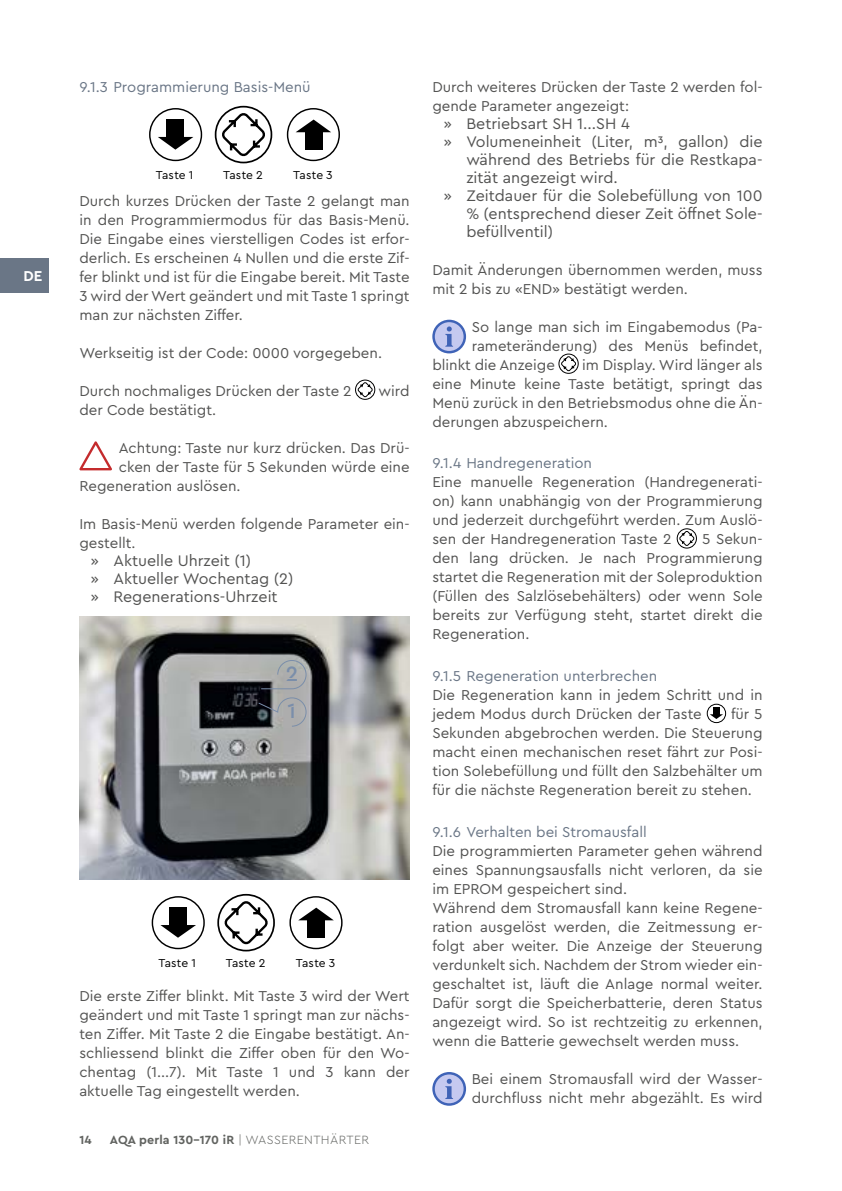
<style>
.page{position:relative;width:842px;height:1191px;background:#fff}
.page>*{position:absolute;margin:0;border:0;box-sizing:border-box;transform-origin:0 0}
.t1{font:500 21.8px "Cera Stencil PRO";color:#7a8eaa}
.t2{font:16px/18px "Cera PRO";color:#535352;text-align:justify}
.Grundtext{font:15px/19px "Cera PRO";color:#535352;text-align:justify}
.t3{font:15px "Cera PRO";color:#6a7686}
.t4{font:700 15px "Cera PRO";color:#fff}
.t5{font:700 12.4px "Cera PRO";letter-spacing:.01em;color:#616360}
.t6{font:12px "Cera PRO";letter-spacing:.005em;color:#000}
.s1{font-weight:300}
</style>
<div class="page">
<div style="left:0;top:258px;width:48px;height:34px;background:#6a7686"></div>
<svg style="left:216px;top:107px;width:55px;height:55px"></svg>
<div style="left:215px;top:106px;width:57px;height:57px;border:2px solid #000;border-radius:50%"></div>
<svg style="left:219px;top:110px;width:49px;height:47px"></svg>
<div style="left:149px;top:108px;width:53px;height:53px;border:1px solid #000;border-radius:50%"></div>
<div style="left:167px;top:120px;width:17px;height:19px;background:#000"></div>
<svg style="left:158px;top:137px;width:35px;height:13px"></svg>
<div style="left:287px;top:108px;width:53px;height:53px;border:1px solid #000;border-radius:50%"></div>
<div style="left:305px;top:130px;width:17px;height:20px;background:#000"></div>
<svg style="left:296px;top:120px;width:35px;height:12px"></svg>
<div style="left:355px;top:380px;width:20px;height:19px;border:1px solid #000;border-radius:50%"></div>
<svg style="left:357px;top:381px;width:16px;height:16px"></svg>
<svg style="left:79px;top:441px;width:33px;height:29px"></svg>
<img style="left:79px;top:617px;width:331px;height:262px">
<svg style="left:258px;top:697px;width:49px;height:30px"></svg>
<svg style="left:260px;top:659px;width:47px;height:30px"></svg>
<svg style="left:218px;top:894px;width:56px;height:56px"></svg>
<div style="left:217px;top:894px;width:58px;height:57px;border:2px solid #000;border-radius:50%"></div>
<svg style="left:222px;top:898px;width:48px;height:47px"></svg>
<div style="left:152px;top:896px;width:53px;height:53px;border:1px solid #000;border-radius:50%"></div>
<div style="left:169px;top:907px;width:18px;height:20px;background:#000"></div>
<svg style="left:160px;top:925px;width:36px;height:12px"></svg>
<div style="left:289px;top:896px;width:54px;height:53px;border:1px solid #000;border-radius:50%"></div>
<div style="left:308px;top:918px;width:17px;height:19px;background:#000"></div>
<svg style="left:299px;top:907px;width:34px;height:13px"></svg>
<svg style="left:432px;top:319px;width:34px;height:35px"></svg>
<div style="left:434px;top:321px;width:31px;height:31px;background:#c5c9f0;border-radius:50%"></div>
<div style="left:432px;top:320px;width:34px;height:33px;border:2px solid #3f63b7;border-radius:50%"></div>
<svg style="left:445px;top:326px;width:8px;height:21px"></svg>
<div style="left:559px;top:354px;width:19px;height:19px;border:1px solid #000;border-radius:50%"></div>
<svg style="left:560px;top:355px;width:17px;height:16px"></svg>
<div style="left:677px;top:529px;width:19px;height:19px;background:#121212;border-radius:50%"></div>
<div style="left:677px;top:528px;width:20px;height:20px;border:1px solid #000;border-radius:50%"></div>
<svg style="left:678px;top:530px;width:17px;height:16px"></svg>
<svg style="left:707px;top:704px;width:19px;height:18px"></svg>
<div style="left:707px;top:703px;width:19px;height:20px;border:1px solid #000;border-radius:50%"></div>
<div style="left:713px;top:708px;width:6px;height:7px;background:#000"></div>
<svg style="left:710px;top:714px;width:13px;height:5px"></svg>
<svg style="left:432px;top:1072px;width:34px;height:34px"></svg>
<div style="left:434px;top:1073px;width:31px;height:31px;background:#c5c9f0;border-radius:50%"></div>
<div style="left:432px;top:1072px;width:34px;height:33px;border:2px solid #3f63b7;border-radius:50%"></div>
<svg style="left:445px;top:1078px;width:8px;height:21px"></svg>
<p class="t4" style="left:24px;top:266px;width:20px">DE</p>
<p class="t3" style="left:79px;top:76px;width:233px">9.1.3 Programmierung Basis-Menü</p>
<p class="t6" style="left:156px;top:167px;width:39px">Taste 1</p>
<p class="t6" style="left:223px;top:167px;width:41px">Taste 2</p>
<p class="t6" style="left:293px;top:167px;width:41px">Taste 3</p>
<p class="Grundtext" style="left:79px;top:190px;width:332px">Durch kurzes Drücken der Taste 2 gelangt man in den Programmiermodus für das Basis-Menü.<br>Die Eingabe eines vierstelligen Codes ist erfor&shy;derlich. Es erscheinen 4 Nullen und die erste Zif&shy;fer blinkt und ist für die Eingabe bereit. Mit Taste 3 wird der Wert geändert und mit Taste 1 springt man zur nächsten Ziffer.</p>
<p class="Grundtext" style="left:79px;top:342px;width:304px">Werkseitig ist der Code: 0000 vorgegeben.</p>
<p class="Grundtext" style="left:79px;top:380px;width:274px">Durch nochmaliges Drücken der Taste 2</p>
<p class="Grundtext" style="left:378px;top:380px;width:33px">wird</p>
<p class="Grundtext" style="left:79px;top:399px;width:138px">der Code bestätigt.</p>
<p class="Grundtext" style="left:119px;top:437px;width:292px">Achtung: Taste nur kurz drücken. Das Drü-</p>
<p class="Grundtext" style="left:119px;top:456px;width:292px">cken der Taste für 5 Sekunden würde eine</p>
<p class="Grundtext" style="left:79px;top:475px;width:163px">Regeneration auslösen.</p>
<p class="Grundtext" style="left:79px;top:513px;width:332px">Im Basis-Menü werden folgende Parameter ein&shy;gestellt.</p>
<p class="t2" style="left:91px;top:550px;width:162px">» Aktuelle Uhrzeit (1)</p>
<p class="t2" style="left:91px;top:568px;width:204px">» Aktueller Wochentag (2)</p>
<p class="t2" style="left:91px;top:586px;width:188px">» Regenerations-Uhrzeit</p>
<p class="t1" style="left:286px;top:659px;width:14px">2</p>
<p class="t1" style="left:288px;top:696px;width:10px">1</p>
<p class="t6" style="left:158px;top:955px;width:39px">Taste 1</p>
<p class="t6" style="left:226px;top:955px;width:41px">Taste 2</p>
<p class="t6" style="left:296px;top:955px;width:41px">Taste 3</p>
<p class="Grundtext" style="left:79px;top:985px;width:332px">Die erste Ziffer blinkt. Mit Taste 3 wird der Wert geändert und mit Taste 1 springt man zur nächs&shy;ten Ziffer. Mit Taste 2 die Eingabe bestätigt. An&shy;schliessend blinkt die Ziffer oben für den Wo&shy;chentag (1...7). Mit Taste 1 und 3 kann der aktuelle Tag eingestellt werden.</p>
<p class="t5" style="left:79px;top:1132px;width:14px">14</p>
<p class="t5" style="left:110px;top:1132px;width:261px">AQA perla 130–170 iR <span class="s1">| WASSERENTHÄRTER</span></p>
<p class="Grundtext" style="left:432px;top:76px;width:332px">Durch weiteres Drücken der Taste 2 werden fol&shy;gende Parameter angezeigt:</p>
<p class="t2" style="left:444px;top:113px;width:188px">» Betriebsart SH 1...SH 4</p>
<p class="t2" style="left:466px;top:131px;width:298px;text-indent:-23px">» Volumeneinheit (Liter, m3, gallon) die während des Betriebs für die Restkapa&shy;zität angezeigt wird.</p>
<p class="t2" style="left:466px;top:185px;width:298px;text-indent:-23px">» Zeitdauer für die Solebefüllung von 100 % (entsprechend dieser Zeit öffnet Sole&shy;befüllventil)</p>
<p class="Grundtext" style="left:432px;top:259px;width:332px">Damit Änderungen übernommen werden, muss mit 2 bis zu «END» bestätigt werden.</p>
<p class="Grundtext" style="left:472px;top:316px;width:292px">So lange man sich im Eingabemodus (Pa-</p>
<p class="Grundtext" style="left:472px;top:335px;width:292px">rameteränderung) des Menüs befindet,</p>
<p class="Grundtext" style="left:432px;top:354px;width:124px">blinkt die Anzeige</p>
<p class="Grundtext" style="left:432px;top:354px;width:332px;text-indent:150px">im Display. Wird länger als eine Minute keine Taste betätigt, springt das Menü zurück in den Betriebsmodus ohne die Än&shy;derungen abzuspeichern.</p>
<p class="t3" style="left:432px;top:453px;width:161px">9.1.4 Handregeneration</p>
<p class="Grundtext" style="left:432px;top:472px;width:332px">Eine manuelle Regeneration (Handregenerati&shy;on) kann unabhängig von der Programmierung und jederzeit durchgeführt werden. Zum Auslö&shy;sen der Handregeneration Taste 2</p>
<p class="Grundtext" style="left:432px;top:529px;width:332px;text-indent:270px">5 Sekun&shy;den lang drücken. Je nach Programmierung startet die Regeneration mit der Soleproduktion (Füllen des Salzlösebehälters) oder wenn Sole bereits zur Verfügung steht, startet direkt die Regeneration.</p>
<p class="t3" style="left:432px;top:666px;width:226px">9.1.5 Regeneration unterbrechen</p>
<p class="Grundtext" style="left:432px;top:685px;width:332px">Die Regeneration kann in jedem Schritt und in jedem Modus durch Drücken der Taste</p>
<p class="Grundtext" style="left:432px;top:704px;width:332px;text-indent:299px">für 5<br>Sekunden abgebrochen werden. Die Steuerung macht einen mechanischen reset fährt zur Posi&shy;tion Solebefüllung und füllt den Salzbehälter um für die nächste Regeneration bereit zu stehen.</p>
<p class="t3" style="left:432px;top:822px;width:216px">9.1.6 Verhalten bei Stromausfall</p>
<p class="Grundtext" style="left:432px;top:840px;width:332px">Die programmierten Parameter gehen während eines Spannungsausfalls nicht verloren, da sie im EPROM gespeichert sind.</p>
<p class="Grundtext" style="left:432px;top:897px;width:332px">Während dem Stromausfall kann keine Regene&shy;ration ausgelöst werden, die Zeitmessung er&shy;folgt aber weiter. Die Anzeige der Steuerung verdunkelt sich. Nachdem der Strom wieder ein&shy;geschaltet ist, läuft die Anlage normal weiter.<br>Dafür sorgt die Speicherbatterie, deren Status angezeigt wird. So ist rechtzeitig zu erkennen, wenn die Batterie gewechselt werden muss.</p>
<p class="Grundtext" style="left:472px;top:1068px;width:292px">Bei einem Stromausfall wird der Wasser&shy;durchfluss nicht mehr abgezählt. Es wird</p>
</div>
